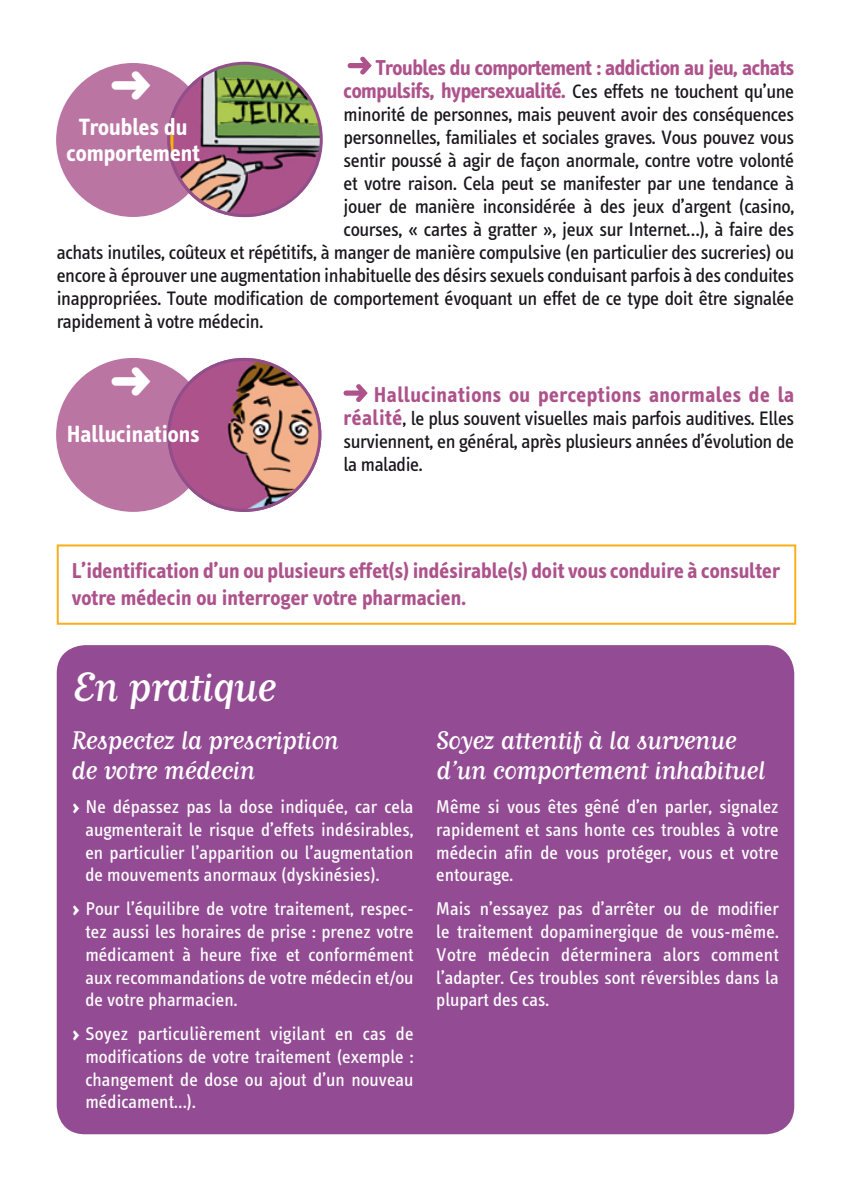
<style>
.page{position:relative;width:851px;height:1191px;background:#fff}
.page>*{position:absolute;margin:0;border:0;box-sizing:border-box;transform-origin:0 0}
.t1{font:48px "Matrix Script";letter-spacing:-.03em;color:#fff}
.t2{font:30px/30px "Matrix Script";letter-spacing:-.03em;color:#fff}
.t3{font:700 24px/26px "Info Text";color:#fff;text-align:center}
.t4{font:700 22px/26.4px "Info Text";color:#ad528b}
.t5{font:700 22px/23px "Info Text";letter-spacing:-.02em;color:#ad528b;text-align:right}
.t6{font:700 22px "Info Text";letter-spacing:.02em;color:#ad528b}
.t7{font:20px/23px "Info Text";letter-spacing:-.02em;color:#1a171c;text-align:justify}
.t8{font:19px/22.8px "Info Text";color:#fff;text-align:justify}
.s1{font-weight:400;font-size:20px;color:#1a171c}
.s2{font-weight:700;font-size:22px;color:#ad528b}
.s3{font-family:"Mini Pics Directional AA"}
</style>
<div class="page">
<div style="left:57px;top:645px;width:737px;height:489px;background:#934c94;border-radius:28px"></div>
<svg style="left:347px;top:57px;width:25px;height:18px"></svg>
<svg style="left:343px;top:384px;width:24px;height:18px"></svg>
<div style="left:57px;top:544px;width:739px;height:81px;border:2px solid #f8af1b"></div>
<div style="left:56px;top:358px;width:154px;height:154px;background:#bb75a2;border-radius:50%"></div>
<div style="left:169px;top:359px;width:151px;height:151px;background:#ad528b;border-radius:50%"></div>
<img style="left:210px;top:359px;width:110px;height:151px">
<div style="left:167px;top:358px;width:154px;height:154px;border:3px solid #914e8a;border-radius:50%"></div>
<div style="left:56px;top:63px;width:154px;height:154px;background:#bb75a2;border-radius:50%"></div>
<img style="left:173px;top:63px;width:148px;height:153px">
<div style="left:167px;top:62px;width:156px;height:155px;border:3px solid #914e8a;border-radius:50%"></div>
<p class="t5" style="left:343px;top:56px;width:452px">Troubles du comportement : addiction au jeu, achats compulsifs, hypersexualité. <span class="s1">Ces effets ne touchent qu’une</span></p>
<p class="t7" style="left:343px;top:103px;width:452px">minorité de personnes, mais peuvent avoir des conséquences</p>
<p class="t7" style="left:343px;top:126px;width:452px">personnelles, familiales et sociales graves. Vous pouvez vous</p>
<p class="t7" style="left:343px;top:149px;width:452px">sentir poussé à agir de façon anormale, contre votre volonté</p>
<p class="t7" style="left:343px;top:172px;width:452px">et votre raison. Cela peut se manifester par une tendance à</p>
<p class="t7" style="left:343px;top:195px;width:452px">jouer de manière inconsidérée à des jeux d’argent (casino,</p>
<p class="t7" style="left:343px;top:218px;width:452px">courses, « cartes à gratter », jeux sur Internet…), à faire des</p>
<p class="t7" style="left:57px;top:241px;width:739px">achats inutiles, coûteux et répétitifs, à manger de manière compulsive (en particulier des sucreries) ou</p>
<p class="t7" style="left:57px;top:264px;width:738px">encore à éprouver une augmentation inhabituelle des désirs sexuels conduisant parfois à des conduites</p>
<p class="t7" style="left:57px;top:287px;width:738px">inappropriées. Toute modification de comportement évoquant un effet de ce type doit être signalée</p>
<p class="t7" style="left:57px;top:310px;width:208px">rapidement à votre médecin.</p>
<p class="t3" style="left:66px;top:114px;width:135px">Troubles du comportement</p>
<p class="t3" style="left:67px;top:421px;width:134px">Hallucinations</p>
<p class="t6" style="left:374px;top:382px;width:422px">Hallucinations ou perceptions anormales de la</p>
<p class="t7" style="left:343px;top:407px;width:452px"><span class="s2">réalité</span>, le plus souvent visuelles mais parfois auditives. Elles surviennent, en général, après plusieurs années d’évolution de la maladie.</p>
<p class="t4" style="left:72px;top:558px;width:709px">L’identification d’un ou plusieurs effet(s) indésirable(s) doit vous conduire à consulter votre médecin ou interroger votre pharmacien.</p>
<h1 class="t1" style="left:72px;top:663px;width:206px">En pratique</h1>
<h2 class="t2" style="left:71px;top:725px;width:269px">Respectez la prescription de votre médecin</h2>
<p class="t8" style="left:85px;top:795px;width:329px;text-indent:-14px"><span class="s3">^</span> Ne dépassez pas la dose indiquée, car cela augmenterait le risque d’effets indésirables, en particulier l’apparition ou l’augmentation de mouvements anormaux (dyskinésies).</p>
<p class="t8" style="left:85px;top:897px;width:329px;text-indent:-14px"><span class="s3">^</span> Pour l’équilibre de votre traitement, respec&shy;tez aussi les horaires de prise : prenez votre médicament à heure fixe et conformément aux recommandations de votre médecin et/ou de votre pharmacien.</p>
<p class="t8" style="left:85px;top:1022px;width:330px;text-indent:-14px"><span class="s3">^</span> Soyez particulièrement vigilant en cas de modifications de votre traitement (exemple : changement de dose ou ajout d’un nouveau médicament…).</p>
<h2 class="t2" style="left:436px;top:725px;width:330px">Soyez attentif à la survenue d’un comportement inhabituel</h2>
<p class="t8" style="left:436px;top:795px;width:344px">Même si vous êtes gêné d’en parler, signalez rapidement et sans honte ces troubles à votre médecin afin de vous protéger, vous et votre entourage.</p>
<p class="t8" style="left:436px;top:897px;width:344px">Mais n’essayez pas d’arrêter ou de modifier le traitement dopaminergique de vous-même.<br>Votre médecin déterminera alors comment l’adapter. Ces troubles sont réversibles dans la plupart des cas.</p>
</div>
